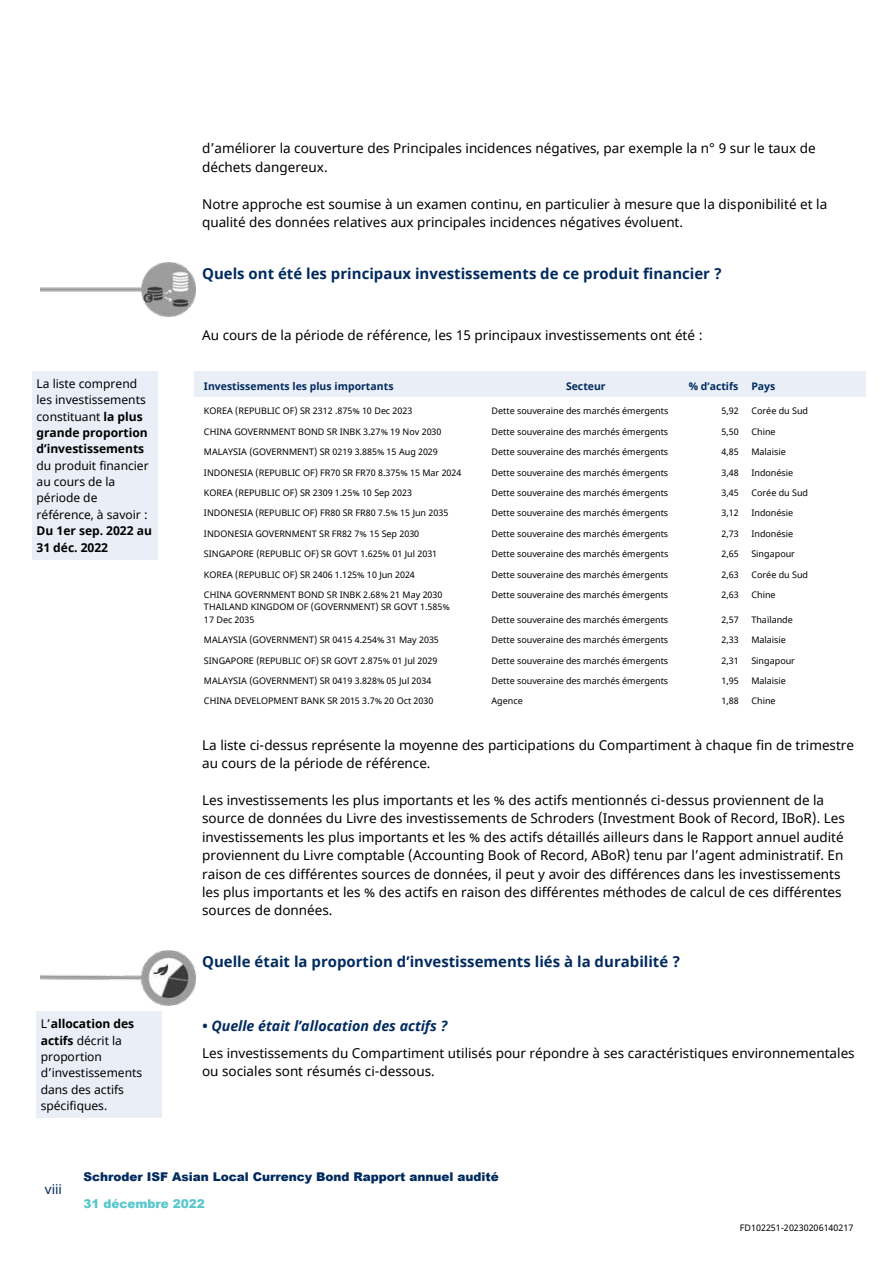
<style>
.page{position:relative;width:893px;height:1263px;background:#fff}
.page>*{position:absolute;margin:0;border:0;box-sizing:border-box;transform-origin:0 0}
.t1{font:700 15px "Noto Sans";color:#002a5e}
.t2{font:italic 700 14.25px "Noto Sans";color:#002a5e}
.t3{font:13.5px/18.5px "Noto Sans";color:#000}
.t4{font:13.5px "Noto Sans";color:#002a5e}
.t5{font:12px/16.4px "Noto Sans";color:#000}
.t6{font:900 12px "Arial";color:#002a5e}
.t7{font:700 12px/16.4px "Noto Sans";letter-spacing:-.005em;color:#000}
.t8{font:900 12px "Arial";letter-spacing:-.01em;color:#57c7cd}
.t9{font:700 10.5px "Noto Sans";color:#002a5e}
.t10{font:9px/12.3px "Noto Sans";color:#000}
.s1{font-weight:700}
</style>
<div class="page">
<div style="left:32px;top:371px;width:126px;height:188px;background:#eaeef7"></div>
<div style="left:194px;top:371px;width:10px;height:26px;background:#eaeef7"></div>
<div style="left:204px;top:371px;width:287px;height:26px;background:#eaeef7"></div>
<div style="left:491px;top:371px;width:189px;height:26px;background:#eaeef7"></div>
<div style="left:680px;top:371px;width:71px;height:26px;background:#eaeef7"></div>
<div style="left:751px;top:371px;width:105px;height:26px;background:#eaeef7"></div>
<div style="left:856px;top:371px;width:10px;height:26px;background:#eaeef7"></div>
<div style="left:37px;top:1011px;width:125px;height:107px;background:#eaeef7"></div>
<img style="left:41px;top:263px;width:155px;height:54px">
<img style="left:41px;top:951px;width:155px;height:54px">
<h3 class="t3" style="left:202px;top:140px;width:615px">d’améliorer la couverture des Principales incidences négatives, par exemple la n° 9 sur le taux de déchets dangereux.</h3>
<h3 class="t3" style="left:202px;top:195px;width:627px">Notre approche est soumise à un examen continu, en particulier à mesure que la disponibilité et la qualité des données relatives aux principales incidences négatives évoluent.</h3>
<h1 class="t1" style="left:202px;top:263px;width:521px">Quels ont été les principaux investissements de ce produit financier ?</h1>
<h3 class="t5" style="left:37px;top:376px;width:113px">La liste comprend les investissements constituant <span class="s1">la plus grande proportion d’investissements</span></h3>
<h3 class="t5" style="left:37px;top:458px;width:114px">du produit financier au cours de la période de référence, à savoir :</h3>
<h3 class="t7" style="left:37px;top:522px;width:117px">Du 1er sep. 2022 au<br>31 déc. 2022</h3>
<h3 class="t3" style="left:202px;top:326px;width:502px">Au cours de la période de référence, les 15 principaux investissements ont été :</h3>
<p class="t9" style="left:204px;top:379px;width:191px">Investissements les plus importants</p>
<p class="t9" style="left:566px;top:379px;width:41px">Secteur</p>
<p class="t9" style="left:689px;top:379px;width:88px">% d’actifs Pays</p>
<p class="t10" style="left:204px;top:405px;width:210px">KOREA (REPUBLIC OF) SR 2312 .875% 10 Dec 2023</p>
<p class="t10" style="left:492px;top:405px;width:178px">Dette souveraine des marchés émergents</p>
<p class="t10" style="left:721px;top:405px;width:19px">5,92</p>
<p class="t10" style="left:751px;top:405px;width:58px">Corée du Sud</p>
<p class="t10" style="left:204px;top:426px;width:239px">CHINA GOVERNMENT BOND SR INBK 3.27% 19 Nov 2030</p>
<p class="t10" style="left:492px;top:426px;width:178px">Dette souveraine des marchés émergents</p>
<p class="t10" style="left:721px;top:426px;width:19px">5,50</p>
<p class="t10" style="left:751px;top:426px;width:26px">Chine</p>
<p class="t10" style="left:204px;top:446px;width:235px">MALAYSIA (GOVERNMENT) SR 0219 3.885% 15 Aug 2029</p>
<p class="t10" style="left:492px;top:446px;width:178px">Dette souveraine des marchés émergents</p>
<p class="t10" style="left:721px;top:446px;width:19px">4,85</p>
<p class="t10" style="left:751px;top:446px;width:36px">Malaisie</p>
<p class="t10" style="left:204px;top:466px;width:259px">INDONESIA (REPUBLIC OF) FR70 SR FR70 8.375% 15 Mar 2024</p>
<p class="t10" style="left:492px;top:466px;width:178px">Dette souveraine des marchés émergents</p>
<p class="t10" style="left:721px;top:466px;width:19px">3,48</p>
<p class="t10" style="left:751px;top:466px;width:43px">Indonésie</p>
<p class="t10" style="left:204px;top:487px;width:210px">KOREA (REPUBLIC OF) SR 2309 1.25% 10 Sep 2023</p>
<p class="t10" style="left:492px;top:487px;width:178px">Dette souveraine des marchés émergents</p>
<p class="t10" style="left:721px;top:487px;width:19px">3,45</p>
<p class="t10" style="left:751px;top:487px;width:58px">Corée du Sud</p>
<p class="t10" style="left:204px;top:507px;width:246px">INDONESIA (REPUBLIC OF) FR80 SR FR80 7.5% 15 Jun 2035</p>
<p class="t10" style="left:492px;top:507px;width:178px">Dette souveraine des marchés émergents</p>
<p class="t10" style="left:721px;top:507px;width:19px">3,12</p>
<p class="t10" style="left:751px;top:507px;width:43px">Indonésie</p>
<p class="t10" style="left:204px;top:528px;width:217px">INDONESIA GOVERNMENT SR FR82 7% 15 Sep 2030</p>
<p class="t10" style="left:492px;top:528px;width:178px">Dette souveraine des marchés émergents</p>
<p class="t10" style="left:721px;top:528px;width:19px">2,73</p>
<p class="t10" style="left:751px;top:528px;width:43px">Indonésie</p>
<p class="t10" style="left:204px;top:548px;width:235px">SINGAPORE (REPUBLIC OF) SR GOVT 1.625% 01 Jul 2031</p>
<p class="t10" style="left:492px;top:548px;width:178px">Dette souveraine des marchés émergents</p>
<p class="t10" style="left:721px;top:548px;width:19px">2,65</p>
<p class="t10" style="left:751px;top:548px;width:45px">Singapour</p>
<p class="t10" style="left:204px;top:568px;width:212px">KOREA (REPUBLIC OF) SR 2406 1.125% 10 Jun 2024</p>
<p class="t10" style="left:492px;top:568px;width:178px">Dette souveraine des marchés émergents</p>
<p class="t10" style="left:721px;top:568px;width:19px">2,63</p>
<p class="t10" style="left:751px;top:568px;width:58px">Corée du Sud</p>
<p class="t10" style="left:204px;top:589px;width:240px">CHINA GOVERNMENT BOND SR INBK 2.68% 21 May 2030</p>
<p class="t10" style="left:492px;top:589px;width:178px">Dette souveraine des marchés émergents</p>
<p class="t10" style="left:721px;top:589px;width:19px">2,63</p>
<p class="t10" style="left:751px;top:589px;width:26px">Chine</p>
<p class="t10" style="left:204px;top:601px;width:248px">THAILAND KINGDOM OF (GOVERNMENT) SR GOVT 1.585%<br>17 Dec 2035</p>
<p class="t10" style="left:492px;top:614px;width:178px">Dette souveraine des marchés émergents</p>
<p class="t10" style="left:721px;top:614px;width:19px">2,57</p>
<p class="t10" style="left:751px;top:614px;width:43px">Thaïlande</p>
<p class="t10" style="left:204px;top:634px;width:236px">MALAYSIA (GOVERNMENT) SR 0415 4.254% 31 May 2035</p>
<p class="t10" style="left:492px;top:634px;width:178px">Dette souveraine des marchés émergents</p>
<p class="t10" style="left:721px;top:634px;width:19px">2,33</p>
<p class="t10" style="left:751px;top:634px;width:36px">Malaisie</p>
<p class="t10" style="left:204px;top:654px;width:235px">SINGAPORE (REPUBLIC OF) SR GOVT 2.875% 01 Jul 2029</p>
<p class="t10" style="left:492px;top:654px;width:178px">Dette souveraine des marchés émergents</p>
<p class="t10" style="left:721px;top:654px;width:19px">2,31</p>
<p class="t10" style="left:751px;top:654px;width:45px">Singapour</p>
<p class="t10" style="left:204px;top:675px;width:229px">MALAYSIA (GOVERNMENT) SR 0419 3.828% 05 Jul 2034</p>
<p class="t10" style="left:492px;top:675px;width:178px">Dette souveraine des marchés émergents</p>
<p class="t10" style="left:721px;top:675px;width:19px">1,95</p>
<p class="t10" style="left:751px;top:675px;width:36px">Malaisie</p>
<p class="t10" style="left:204px;top:695px;width:231px">CHINA DEVELOPMENT BANK SR 2015 3.7% 20 Oct 2030</p>
<p class="t10" style="left:492px;top:695px;width:33px">Agence</p>
<p class="t10" style="left:721px;top:695px;width:19px">1,88</p>
<p class="t10" style="left:751px;top:695px;width:26px">Chine</p>
<h3 class="t3" style="left:202px;top:736px;width:653px">La liste ci-dessus représente la moyenne des participations du Compartiment à chaque fin de trimestre au cours de la période de référence.</h3>
<p class="t3" style="left:202px;top:791px;width:644px">Les investissements les plus importants et les % des actifs mentionnés ci-dessus proviennent de la source de données du Livre des investissements de Schroders (Investment Book of Record, IBoR). Les investissements les plus importants et les % des actifs détaillés ailleurs dans le Rapport annuel audité proviennent du Livre comptable (Accounting Book of Record, ABoR) tenu par l’agent administratif. En raison de ces différentes sources de données, il peut y avoir des différences dans les investissements les plus importants et les % des actifs en raison des différentes méthodes de calcul de ces différentes sources de données.</p>
<h1 class="t1" style="left:202px;top:951px;width:479px">Quelle était la proportion d’investissements liés à la durabilité ?</h1>
<h3 class="t5" style="left:41px;top:1016px;width:103px">L’<span class="s1">allocation des actifs</span> décrit la proportion d’investissements dans des actifs spécifiques.</h3>
<h2 class="t2" style="left:202px;top:1015px;width:247px">• Quelle était l’allocation des actifs ?</h2>
<h3 class="t3" style="left:202px;top:1044px;width:654px">Les investissements du Compartiment utilisés pour répondre à ses caractéristiques environnementales ou sociales sont résumés ci-dessous.</h3>
<h3 class="t4" style="left:45px;top:1180px;width:19px">viii</h3>
<h3 class="t6" style="left:83px;top:1168px;width:417px">Schroder ISF Asian Local Currency Bond Rapport annuel audité</h3>
<h3 class="t8" style="left:83px;top:1195px;width:123px">31 décembre 2022</h3>
<p class="t10" style="left:740px;top:1221px;width:115px">FD102251-20230206140217</p>
</div>
